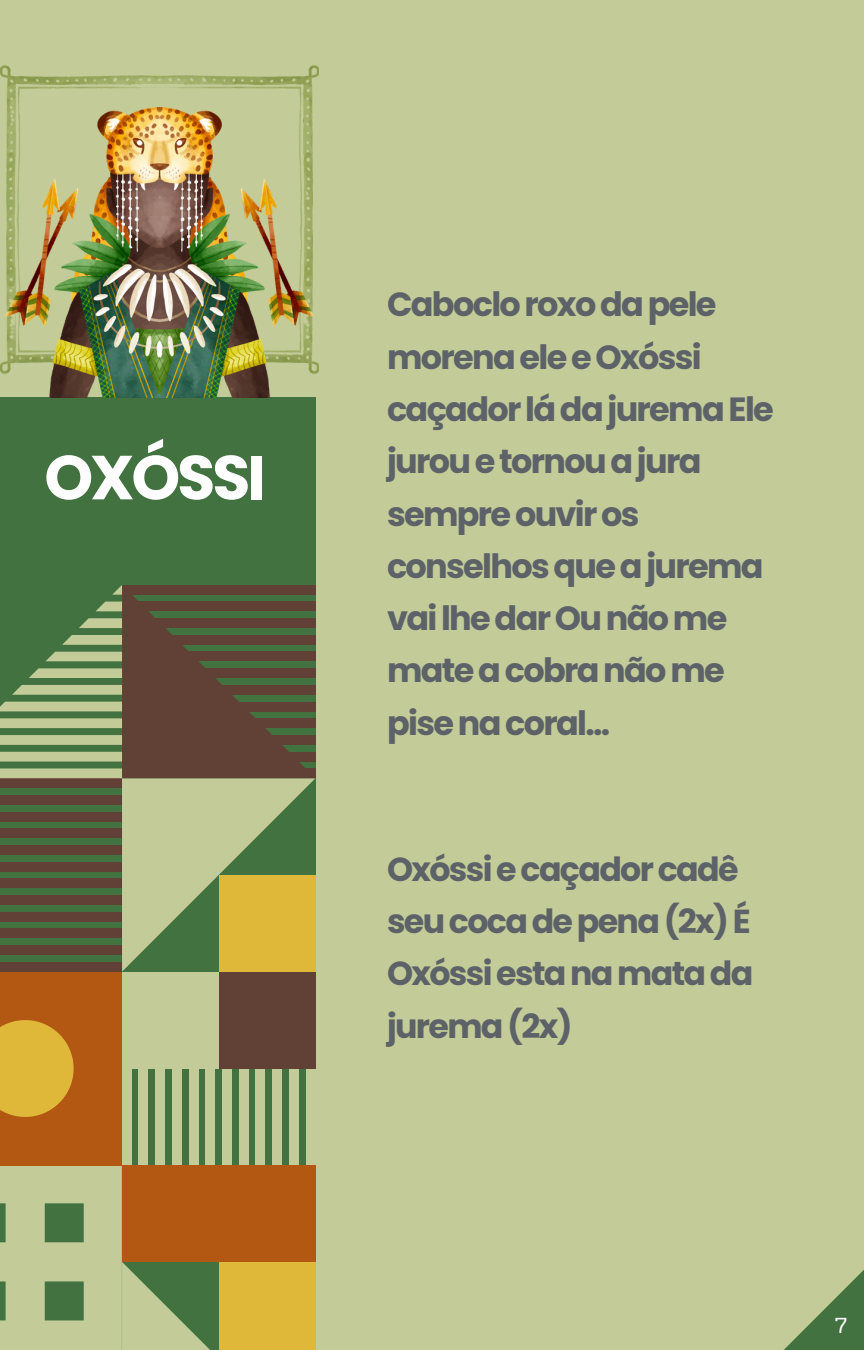
<style>
.page{position:relative;width:864px;height:1350px;background:#c3cc98}
.page>*{position:absolute;margin:0;border:0;box-sizing:border-box;transform-origin:0 0}
.t1{font:700 62.1px "Poppins";letter-spacing:-.05em;color:#fff}
.t2{font:700 33.52px/52.2px "Poppins";letter-spacing:-.05em;color:#5d6268}
.t3{font:700 33.3px/52.2px "Poppins";letter-spacing:-.05em;color:#5d6268}
.t4{font:20.93px "Sanchez";color:#fff}
</style>
<div class="page">
<div style="left:0;top:397px;width:316px;height:953px;background:#417240"></div>
<div style="left:306px;top:1069px;width:9px;height:96px;background:#c3cc98"></div>
<div style="left:289px;top:1069px;width:10px;height:96px;background:#c3cc98"></div>
<div style="left:272px;top:1069px;width:10px;height:96px;background:#c3cc98"></div>
<div style="left:256px;top:1069px;width:9px;height:96px;background:#c3cc98"></div>
<div style="left:239px;top:1069px;width:10px;height:96px;background:#c3cc98"></div>
<div style="left:222px;top:1069px;width:10px;height:96px;background:#c3cc98"></div>
<div style="left:205px;top:1069px;width:10px;height:96px;background:#c3cc98"></div>
<div style="left:189px;top:1069px;width:9px;height:96px;background:#c3cc98"></div>
<div style="left:172px;top:1069px;width:10px;height:96px;background:#c3cc98"></div>
<div style="left:155px;top:1069px;width:10px;height:96px;background:#c3cc98"></div>
<div style="left:139px;top:1069px;width:9px;height:96px;background:#c3cc98"></div>
<div style="left:122px;top:1069px;width:10px;height:96px;background:#c3cc98"></div>
<div style="left:122px;top:1165px;width:193px;height:97px;background:#b25813"></div>
<div style="left:219px;top:1262px;width:96px;height:88px;background:#e0b839"></div>
<div style="left:219px;top:972px;width:96px;height:97px;background:#614136"></div>
<div style="left:122px;top:972px;width:97px;height:97px;background:#c3cc98"></div>
<svg style="left:0;top:1165px;width:210px;height:185px"></svg>
<svg style="left:0;top:585px;width:315px;height:387px"></svg>
<div style="left:0;top:972px;width:122px;height:193px;background:#b25813"></div>
<svg style="left:0;top:1020px;width:74px;height:97px"></svg>
<svg style="left:784px;top:1270px;width:80px;height:80px"></svg>
<img style="left:0;top:65px;width:319px;height:332px">
<h1 class="t1" style="left:44px;top:434px;width:223px">OXÓSSI</h1>
<p class="t2" style="left:387px;top:278px;width:388px">Caboclo roxo da pele morena ele e Oxóssi caçador lá da jurema Ele jurou e tornou a jura sempre ouvir os conselhos que a jurema vai lhe dar Ou não me mate a cobra não me pise na coral...</p>
<p class="t3" style="left:387px;top:843px;width:368px">Oxóssi e caçador cadê seu coca de pena (2x) É<br>Oxóssi esta na mata da jurema (2x)</p>
<p class="t4" style="left:835px;top:1312px;width:14px">7</p>
</div>
